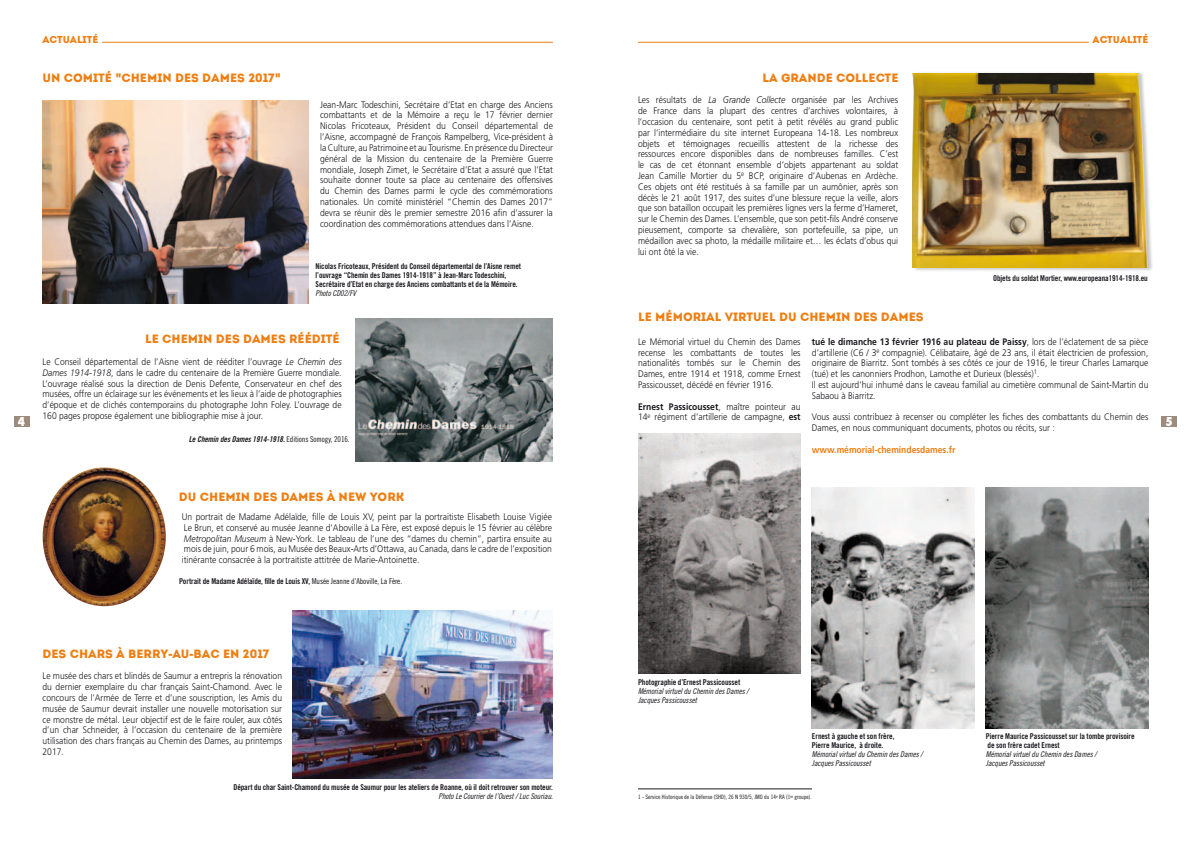
<style>
.page{position:relative;width:1191px;height:842px;background:#fff}
.page>*{position:absolute;margin:0;border:0;box-sizing:border-box;transform-origin:0 0}
.t1{font:12px "Intro";color:#ee7e11}
.t2{font:800 condensed 12px "Futura";color:#fff}
.t3{font:10px "Intro";color:#ee7e11}
.t4{font:300 9.5px/10.8px "Frutiger";color:#1a171c;text-align:justify;scale:.9 1}
.t5{font:700 9.5px "Frutiger";color:#ee7e11;scale:.9 1}
.t6{font:8px/9px "Trade Gothic LT Std Bd Cn 20";letter-spacing:-.01em;color:#1a171c}
.t7{font:8px/9px "Trade Gothic LT Std Cn 18 Obl";letter-spacing:-.01em;color:#1a171c}
.t8{font:8px "Trade Gothic LT Std Bd Cn 20 Obl";letter-spacing:-.01em;color:#1a171c}
.t9{font:6px "Trade Gothic LT Std Cn 18";color:#1a171c}
.s1{font-style:italic}
.s2{font-family:"Trade Gothic LT Std Cn 18"}
.s3{font-weight:700}
.s4{font-family:"Arial";font-weight:900}
</style>
<div class="page">
<hr style="left:102px;top:42px;width:451px;height:1px;background:#ee7e11">
<div style="left:1161px;top:416px;width:15px;height:10px;background:#9d8c7d"></div>
<div style="left:14px;top:416px;width:15px;height:10px;background:#9d8c7d"></div>
<hr style="left:638px;top:42px;width:450px;height:1px;background:#ee7e11">
<img style="left:43px;top:100px;width:266px;height:204px">
<img style="left:356px;top:319px;width:197px;height:142px">
<img style="left:43px;top:467px;width:123px;height:139px">
<img style="left:292px;top:611px;width:261px;height:167px">
<img style="left:638px;top:433px;width:162px;height:241px">
<img style="left:812px;top:487px;width:162px;height:241px">
<img style="left:986px;top:487px;width:162px;height:241px">
<hr style="left:638px;top:789px;width:174px;height:1px;background:#1a171c">
<div style="left:913px;top:72px;width:241px;height:200px;background:#1a171c;opacity:.25"></div>
<img style="left:912px;top:73px;width:236px;height:194px">
<p class="t2" style="left:18px;top:413px;width:9px">4</p>
<p class="t3" style="left:43px;top:33px;width:56px">ACTUALITÉ</p>
<p class="t1" style="left:43px;top:70px;width:240px">UN COMITÉ "CHEMIN DES DAMES 2017"</p>
<p class="t1" style="left:762px;top:70px;width:138px">LA GRANDE COLLECTE</p>
<p class="t4" style="left:320px;top:99px;width:260px">Jean-Marc Todeschini, Secrétaire d’Etat en charge des Anciens combattants et de la Mémoire a reçu le 17 février dernier Nicolas Fricoteaux, Président du Conseil départemental de l’Aisne, accompagné de François Rampelberg, Vice-président à la Culture, au Patrimoine et au Tourisme. En présence du Directeur général de la Mission du centenaire de la Première Guerre mondiale, Joseph Zimet, le Secrétaire d’Etat a assuré que l’Etat souhaite donner toute sa place au centenaire des offensives du Chemin des Dames parmi le cycle des commémorations nationales. Un comité ministériel “Chemin des Dames 2017” devra se réunir dès le premier semestre 2016 afin d’assurer la coordination des commémorations attendues dans l’Aisne.</p>
<p class="t6" style="left:315px;top:262px;width:207px">Nicolas Fricoteaux, Président du Conseil départemental de l’Aisne remet l’ouvrage “Chemin des Dames 1914-1918” à Jean-Marc Todeschini,<br>Secrétaire d’Etat en charge des Anciens combattants et de la Mémoire.</p>
<p class="t7" style="left:315px;top:289px;width:42px">Photo CD02/FV</p>
<p class="t4" style="left:638px;top:95px;width:291px">Les résultats de <span class="s1">La Grande Collecte</span> organisée par les Archives de France dans la plupart des centres d’archives volontaires, à l’occasion du centenaire, sont petit à petit révélés au grand public par l’intermédiaire du site internet Europeana 14-18. Les nombreux objets et témoignages recueillis attestent de la richesse des ressources encore disponibles dans de nombreuses familles. C’est le cas de cet étonnant ensemble d’objets appartenant au soldat Jean Camille Mortier du 5<sup>e</sup> BCP, originaire d’Aubenas en Ardèche.<br>Ces objets ont été restitués à sa famille par un aumônier, après son décès le 21 août 1917, des suites d’une blessure reçue la veille, alors que son bataillon occupait les premières lignes vers la ferme d’Hameret, sur le Chemin des Dames. L’ensemble, que son petit-fils André conserve pieusement, comporte sa chevalière, son portefeuille, sa pipe, un médaillon avec sa photo, la médaille militaire et… les éclats d’obus qui lui ont ôté la vie.</p>
<p class="t1" style="left:638px;top:309px;width:287px">LE MÉMORIAL VIRTUEL DU CHEMIN DES DAMES</p>
<p class="t3" style="left:1092px;top:33px;width:56px">ACTUALITÉ</p>
<p class="t6" style="left:993px;top:274px;width:156px">Objets du soldat Mortier, www.europeana1914-1918.eu</p>
<p class="t1" style="left:145px;top:332px;width:194px">LE CHEMIN DES DAMES RÉÉ DITÉ</p>
<p class="t4" style="left:43px;top:356px;width:334px">Le Conseil départemental de l’Aisne vient de rééditer l’ouvrage <span class="s1">Le Chemin des Dames 1914-1918</span>, dans le cadre du centenaire de la Première Guerre mondiale.<br>L’ouvrage réalisé sous la direction de Denis Defente, Conservateur en chef des musées, offre un éclairage sur les événements et les lieux à l’aide de photographies d’époque et de clichés contemporains du photographe John Foley. L’ouvrage de 160 pages propose également une bibliographie mise à jour.</p>
<p class="t8" style="left:189px;top:435px;width:162px">Le Chemin des Dames 1914-1918. <span class="s2">Editions Somogy, 2016.</span></p>
<p class="t1" style="left:179px;top:490px;width:227px">DU CHEMIN DES DAMES À NEW YORK</p>
<p class="t4" style="left:182px;top:511px;width:413px">Un portrait de Madame Adélaïde, fille de Louis XV, peint par la portraitiste Elisabeth Louise Vigiée Le Brun, et conservé au musée Jeanne d’Aboville à La Fère, est exposé depuis le 15 février au célèbre <span class="s1">Metropolitan Museum</span> à New-York. Le tableau de l’une des “dames du chemin”, partira ensuite au mois de juin, pour 6 mois, au Musée des Beaux-Arts d’Ottawa, au Canada, dans le cadre de l’exposition itinérante consacrée à la portraitiste attitrée de Marie-Antoinette.</p>
<p class="t6" style="left:179px;top:577px;width:225px">Portrait de Madame Adélaïde, fille de Louis XV, <span class="s2">Musée Jeanne d’Aboville, La Fère.</span></p>
<p class="t4" style="left:638px;top:336px;width:182px">Le Mémorial virtuel du Chemin des Dames recense les combattants de toutes les nationalités tombés sur le Chemin des Dames, entre 1914 et 1918, comme Ernest Passicousset, décédé en février 1916.</p>
<p class="t4" style="left:638px;top:401px;width:182px"><span class="s3">Ernest Passicousset</span>, maître pointeur au<br>14<sup>e</sup> régiment d’artillerie de campagne, <span class="s3">est</span></p>
<p class="t4" style="left:812px;top:336px;width:375px;text-align:left"><span class="s3">tué le dimanche 13 février 1916 au plateau de Paissy</span>, lors de l’éclatement de sa pièce d’artillerie (C6 / 3<sup>e</sup> compagnie). Célibataire, âgé de 23 ans, il était électricien de profession, originaire de Biarritz. Sont tombés à ses côtés ce jour de 1916, le tireur Charles Lamarque (tué) et les canonniers Prodhon, Lamothe et Durieux (blessés)<sup>1</sup>.<br>Il est aujourd’hui inhumé dans le caveau familial au cimetière communal de Saint-Martin du Sabaou à Biarritz.</p>
<p class="t4" style="left:812px;top:412px;width:375px">Vous aussi contribuez à recenser ou compléter les fiches des combattants du Chemin des<br>Dames, en nous communiquant documents, photos ou récits, sur :</p>
<p class="t5" style="left:812px;top:444px;width:161px">www.mémorial-chemindesdames.fr</p>
<p class="t2" style="left:1165px;top:413px;width:9px">5</p>
<p class="t1" style="left:43px;top:646px;width:228px">DES CHARS À BERRY<span class="s4">-</span>AU<span class="s4">-</span>BAC EN 2017</p>
<p class="t4" style="left:43px;top:671px;width:268px">Le musée des chars et blindés de Saumur a entrepris la rénovation du dernier exemplaire du char français Saint-Chamond. Avec le concours de l’Armée de Terre et d’une souscription, les Amis du musée de Saumur devrait installer une nouvelle motorisation sur ce monstre de métal. Leur objectif est de le faire rouler, aux côtés d’un char Schneider, à l’occasion du centenaire de la première utilisation des chars français au Chemin des Dames, au printemps 2017.</p>
<p class="t6" style="left:233px;top:783px;width:321px">Départ du char Saint-Chamond du musée de Saumur pour les ateliers de Roanne, où il doit retrouver son moteur.</p>
<p class="t7" style="left:438px;top:792px;width:116px">Photo Le Courrier de l’Ouest / Luc Souriau.</p>
<p class="t6" style="left:638px;top:678px;width:104px">Photographie d’Ernest Passicousset</p>
<p class="t7" style="left:638px;top:687px;width:112px">Mémorial virtuel du Chemin des Dames /<br>Jacques Passicousset</p>
<p class="t6" style="left:812px;top:731px;width:84px">Ernest à gauche et son frère,<br>Pierre Maurice, à droite.</p>
<p class="t7" style="left:812px;top:750px;width:112px">Mémorial virtuel du Chemin des Dames /<br>Jacques Passicousset</p>
<p class="t9" style="left:638px;top:794px;width:175px">1 - Service Historique de la Défense (SHD), 26 N 930/5, JMO du 14<sup>e</sup> RA (1<sup>er</sup> groupe).</p>
<p class="t6" style="left:986px;top:731px;width:150px">Pierre Maurice Passicousset sur la tombe provisoire de son frère cadet Ernest</p>
<p class="t7" style="left:986px;top:750px;width:112px">Mémorial virtuel du Chemin des Dames /<br>Jacques Passicousset</p>
</div>
